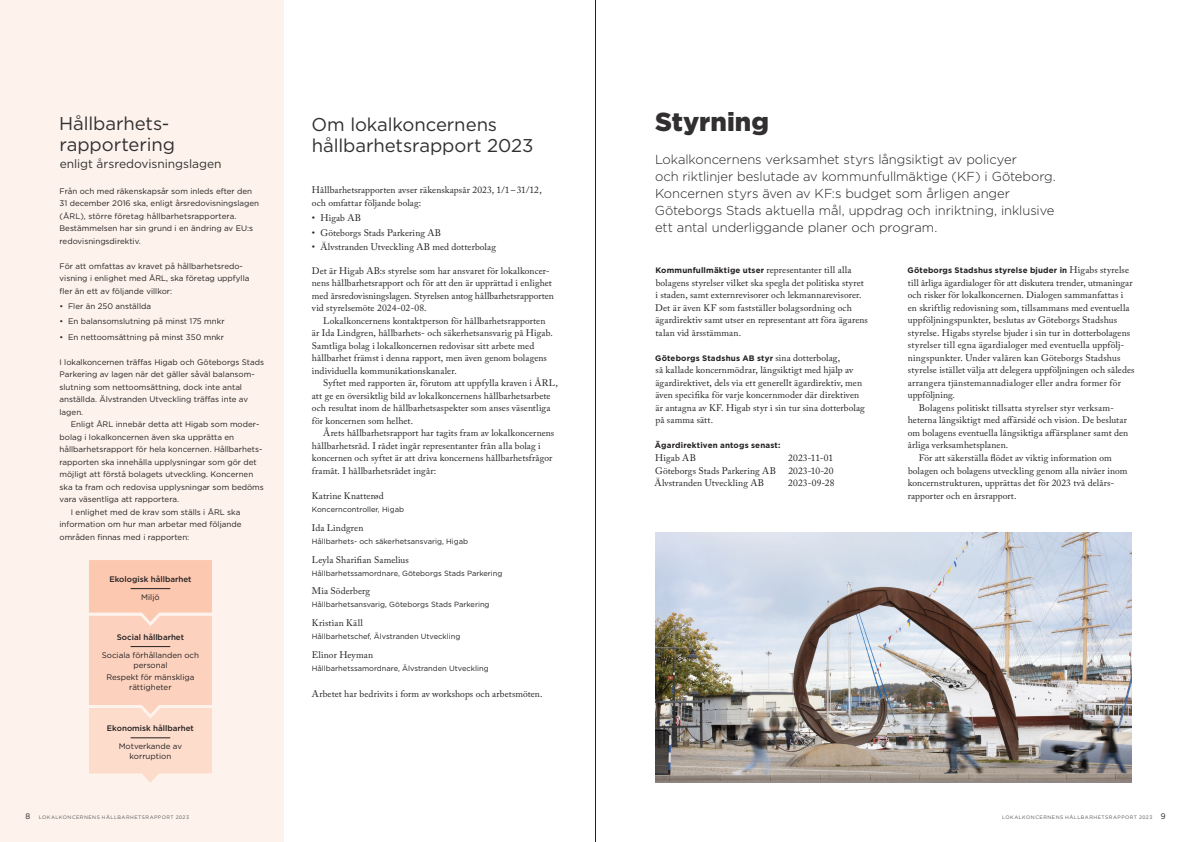
<style>
.page{position:relative;width:1191px;height:842px;background:#fff}
.page>*{position:absolute;margin:0;border:0;box-sizing:border-box;transform-origin:0 0}
.RUBRIK_Black_Goth{font:900 26px "Gotham";letter-spacing:.005em;color:#312f30}
.RUBRIK_Book_Goth_2{font:18.5px/21px "Gotham";letter-spacing:-.005em;color:#312f30}
.INGRESS_GothBook_1{font:300 13px/17px "Gotham";letter-spacing:-.005em;color:#231f20}
.RUBRIK_Book_Goth_2-2{font:12px "Gotham";letter-spacing:-.005em;color:#312f30}
.Bröd_Caslon_9_5_12{font:9.5px/12.5px "Adobe Caslon Pro";letter-spacing:.01em;color:#231f20}
.Bröd_GothBook_8_12{font:8px/12.5px "Gotham";color:#231f20}
.Bröd_Caslon_9_5_12-2{font:700 8px "Gotham";letter-spacing:.02em;color:#231f20}
.Bröd_GothBook_8_12-2{font:500 8px "Gotham";color:#231f20}
.Bröd_GothBook_8_12-3{font:7.5px "Gotham";color:#231f20}
.t1{font:5px "Gotham";letter-spacing:.09em;color:#57585a}
.s1{font-family:"Adobe Caslon Pro";font-weight:400;font-size:9.5px}
.s2{font-size:8px;color:#231f20}
</style>
<div class="page">
<div style="left:0;top:0;width:283px;height:842px;background:#fdf3ec"></div>
<img style="left:655px;top:533px;width:476px;height:249px">
<svg style="left:89px;top:560px;width:123px;height:223px;background:#fbd4c1"></svg>
<hr style="left:131px;top:588px;width:39px;height:1px;background:#231f20">
<hr style="left:595px;top:0;width:1px;height:842px;background:#231f20">
<p class="RUBRIK_Book_Goth_2" style="left:59px;top:113px;width:117px">Hållbarhets&shy;rapportering</p>
<p class="RUBRIK_Book_Goth_2-2" style="left:60px;top:156px;width:163px">enligt årsredovisningslagen</p>
<p class="Bröd_GothBook_8_12" style="left:60px;top:184px;width:201px">Från och med räkenskapsår som inleds efter den 31 december 2016 ska, enligt årsredovisningslagen (ÅRL), större företag hållbarhetsrapportera.<br>Bestämmelsen har sin grund i en ändring av EU:s redovisningsdirektiv.</p>
<p class="Bröd_GothBook_8_12" style="left:60px;top:259px;width:191px">För att omfattas av kravet på hållbarhetsredo&shy;visning i enlighet med ÅRL, ska företag uppfylla fler än ett av följande villkor:</p>
<p class="Bröd_GothBook_8_12" style="left:60px;top:300px;width:93px">• Fler än 250 anställda</p>
<p class="Bröd_GothBook_8_12" style="left:60px;top:315px;width:166px">• En balansomslutning på minst 175 mnkr</p>
<p class="Bröd_GothBook_8_12" style="left:60px;top:330px;width:166px">• En nettoomsättning på minst 350 mnkr</p>
<p class="Bröd_GothBook_8_12" style="left:60px;top:355px;width:206px">I lokalkoncernen träffas Higab och Göteborgs Stads Parkering av lagen när det gäller såväl balansom&shy;slutning som nettoomsättning, dock inte antal anställda. Älvstranden Utveckling träffas inte av lagen.</p>
<p class="Bröd_GothBook_8_12" style="left:60px;top:418px;width:206px;text-indent:11px">Enligt ÅRL innebär detta att Higab som moder&shy;bolag i lokalkoncernen även ska upprätta en hållbarhetsrapport för hela koncernen. Hållbarhets&shy;rapporten ska innehålla upplysningar som gör det möjligt att förstå bolagets utveckling. Koncernen ska ta fram och redovisa upplysningar som bedöms vara väsentliga att rapportera.</p>
<p class="Bröd_GothBook_8_12" style="left:60px;top:505px;width:183px;text-indent:11px">I enlighet med de krav som ställs i ÅRL ska information om hur man arbetar med följande områden finnas med i rapporten:</p>
<p class="Bröd_GothBook_8_12-2" style="left:109px;top:574px;width:84px">Ekologisk hållbarhet</p>
<p class="Bröd_GothBook_8_12" style="left:141px;top:591px;width:20px">Miljö</p>
<p class="Bröd_GothBook_8_12-2" style="left:117px;top:632px;width:69px">Social hållbarhet</p>
<p class="Bröd_GothBook_8_12" style="left:102px;top:650px;width:99px;line-height:10px;text-align:center">Sociala förhållanden och personal</p>
<p class="Bröd_GothBook_8_12" style="left:106px;top:672px;width:90px;line-height:10px;text-align:center">Respekt för mänskliga rättigheter</p>
<p class="Bröd_GothBook_8_12-2" style="left:107px;top:723px;width:88px">Ekonomisk hållbarhet</p>
<p class="Bröd_GothBook_8_12" style="left:119px;top:741px;width:65px;line-height:10px;text-align:center">Motverkande av korruption</p>
<p class="RUBRIK_Book_Goth_2" style="left:311px;top:114px;width:223px">Om lokalkoncernens hållbarhetsrapport 2023</p>
<p class="Bröd_Caslon_9_5_12" style="left:312px;top:184px;width:231px">Hållbarhetsrapporten avser räkenskapsår 2023, 1/1 –31/12, och omfattar följande bolag:</p>
<p class="Bröd_Caslon_9_5_12" style="left:312px;top:211px;width:51px">• Higab AB</p>
<p class="Bröd_Caslon_9_5_12" style="left:312px;top:226px;width:131px">• Göteborgs Stads Parkering AB</p>
<p class="Bröd_Caslon_9_5_12" style="left:312px;top:241px;width:186px">• Älvstranden Utveckling AB med dotterbolag</p>
<p class="Bröd_Caslon_9_5_12" style="left:312px;top:264px;width:243px">Det är Higab AB:s styrelse som har ansvaret för lokalkoncer&shy;nens hållbarhetsrapport och för att den är upprättad i enlighet med årsredovisningslagen. Styrelsen antog hållbarhetsrapporten vid styrelsemöte 2024-02-08.</p>
<p class="Bröd_Caslon_9_5_12" style="left:312px;top:314px;width:242px;text-indent:11px">Lokalkoncernens kontaktperson för hållbarhetsrapporten är Ida Lindgren, hållbarhets- och säkerhetsansvarig på Higab.<br>Samtliga bolag i lokalkoncernen redovisar sitt arbete med hållbarhet främst i denna rapport, men även genom bolagens individuella kommunikationskanaler.</p>
<p class="Bröd_Caslon_9_5_12" style="left:312px;top:377px;width:247px;text-indent:11px">Syftet med rapporten är, förutom att uppfylla kraven i ÅRL, att ge en översiktlig bild av lokalkoncernens hållbarhetsarbete och resultat inom de hållbarhetsaspekter som anses väsentliga för koncernen som helhet.</p>
<p class="Bröd_Caslon_9_5_12" style="left:312px;top:427px;width:244px;text-indent:11px">Årets hållbarhetsrapport har tagits fram av lokalkoncernens hållbarhetsråd. I rådet ingår representanter från alla bolag i koncernen och syftet är att driva koncernens hållbarhetsfrågor framåt. I hållbarhetsrådet ingår:</p>
<p class="Bröd_Caslon_9_5_12" style="left:312px;top:490px;width:73px">Katrine Knatterød</p>
<p class="Bröd_GothBook_8_12-3" style="left:312px;top:505px;width:94px">Koncerncontroller, Higab</p>
<p class="Bröd_Caslon_9_5_12" style="left:312px;top:521px;width:53px">Ida Lindgren</p>
<p class="Bröd_GothBook_8_12-3" style="left:312px;top:536px;width:158px">Hållbarhets- och säkerhetsansvarig, Higab</p>
<p class="Bröd_Caslon_9_5_12" style="left:312px;top:553px;width:98px">Leyla Sharifian Samelius</p>
<p class="Bröd_GothBook_8_12-3" style="left:312px;top:568px;width:192px">Hållbarhetssamordnare, Göteborgs Stads Parkering</p>
<p class="Bröd_Caslon_9_5_12" style="left:312px;top:585px;width:60px">Mia Söderberg</p>
<p class="Bröd_GothBook_8_12-3" style="left:312px;top:600px;width:179px">Hållbarhetsansvarig, Göteborgs Stads Parkering</p>
<p class="Bröd_Caslon_9_5_12" style="left:312px;top:616px;width:52px">Kristian Käll</p>
<p class="Bröd_GothBook_8_12-3" style="left:312px;top:631px;width:150px">Hållbarhetschef, Älvstranden Utveckling</p>
<p class="Bröd_Caslon_9_5_12" style="left:312px;top:648px;width:63px">Elinor Heyman</p>
<p class="Bröd_GothBook_8_12-3" style="left:312px;top:663px;width:178px">Hållbarhetssamordnare, Älvstranden Utveckling</p>
<p class="Bröd_Caslon_9_5_12" style="left:312px;top:688px;width:232px">Arbetet har bedrivits i form av workshops och arbetsmöten.</p>
<p class="RUBRIK_Black_Goth" style="left:655px;top:107px;width:116px">Styrning</p>
<p class="INGRESS_GothBook_1" style="left:655px;top:151px;width:402px">Lokalkoncernens verksamhet styrs långsiktigt av policyer<br>och riktlinjer beslutade av kommunfullmäktige (KF) i Göteborg.</p>
<p class="INGRESS_GothBook_1" style="left:654px;top:185px;width:401px">Koncernen styrs även av KF:s budget som årligen anger<br>Göteborgs Stads aktuella mål, uppdrag och inriktning, inklusive ett antal underliggande planer och program.</p>
<p class="Bröd_Caslon_9_5_12-2" style="left:655px;top:265px;width:197px">Kommunfullmäktige utser <span class="s1">representanter till alla</span></p>
<p class="Bröd_Caslon_9_5_12" style="left:655px;top:276px;width:214px">bolagens styrelser vilket ska spegla det politiska styret i staden, samt externrevisorer och lekmannarevisorer.<br>Det är även KF som fastställer bolagsordning och ägardirektiv samt utser en representant att föra ägarens talan vid årsstämman.</p>
<p class="Bröd_Caslon_9_5_12-2" style="left:655px;top:353px;width:186px">Göteborgs Stadshus AB styr <span class="s1">sina dotterbolag,</span></p>
<p class="Bröd_Caslon_9_5_12" style="left:655px;top:364px;width:211px">så kallade koncernmödrar, långsiktigt med hjälp av ägardirektivet, dels via ett generellt ägardirektiv, men även specifika för varje koncernmoder där direktiven är antagna av KF. Higab styr i sin tur sina dotterbolag på samma sätt.</p>
<p class="Bröd_Caslon_9_5_12-2" style="left:655px;top:440px;width:127px">Ägardirektiven antogs senast:</p>
<p class="Bröd_Caslon_9_5_12" style="left:655px;top:451px;width:42px">Higab AB</p>
<p class="Bröd_Caslon_9_5_12" style="left:788px;top:451px;width:46px">2023-11-01</p>
<p class="Bröd_Caslon_9_5_12" style="left:655px;top:464px;width:122px">Göteborgs Stads Parkering AB</p>
<p class="Bröd_Caslon_9_5_12" style="left:788px;top:464px;width:47px">2023-10-20</p>
<p class="Bröd_Caslon_9_5_12" style="left:654px;top:476px;width:111px">Älvstranden Utveckling AB</p>
<p class="Bröd_Caslon_9_5_12" style="left:788px;top:476px;width:48px">2023-09-28</p>
<p class="Bröd_Caslon_9_5_12-2" style="left:907px;top:265px;width:223px">Göteborgs Stadshus styrelse bjuder in <span class="s1">Higabs styrelse</span></p>
<p class="Bröd_Caslon_9_5_12" style="left:907px;top:276px;width:228px">till årliga ägardialoger för att diskutera trender, utmaningar och risker för lokalkoncernen. Dialogen sammanfattas i en skriftlig redovisning som, tillsammans med eventuella uppföljningspunkter, beslutas av Göteborgs Stadshus styrelse. Higabs styrelse bjuder i sin tur in dotterbolagens styrelser till egna ägardialoger med eventuella uppfölj&shy;ningspunkter. Under valåren kan Göteborgs Stadshus styrelse istället välja att delegera uppföljningen och således arrangera tjänstemannadialoger eller andra former för uppföljning.</p>
<p class="Bröd_Caslon_9_5_12" style="left:907px;top:401px;width:222px;text-indent:11px">Bolagens politiskt tillsatta styrelser styr verksam&shy;heterna långsiktigt med affärsidé och vision. De beslutar om bolagens eventuella långsiktiga affärsplaner samt den årliga verksamhetsplanen.</p>
<p class="Bröd_Caslon_9_5_12" style="left:907px;top:451px;width:221px;text-indent:11px">För att säkerställa flödet av viktig information om bolagen och bolagens utveckling genom alla nivåer inom koncernstrukturen, upprättas det för 2023 två delårs&shy;rapporter och en årsrapport.</p>
<p class="t1" style="left:26px;top:814px;width:165px"><span class="s2">8</span> LOKALKONCERNENS HÅLLBARHETSRAPPORT 2023</p>
<p class="t1" style="left:1002px;top:814px;width:165px">LOKALKONCERNENS HÅLLBARHETSRAPPORT 2023 <span class="s2">9</span></p>
</div>
